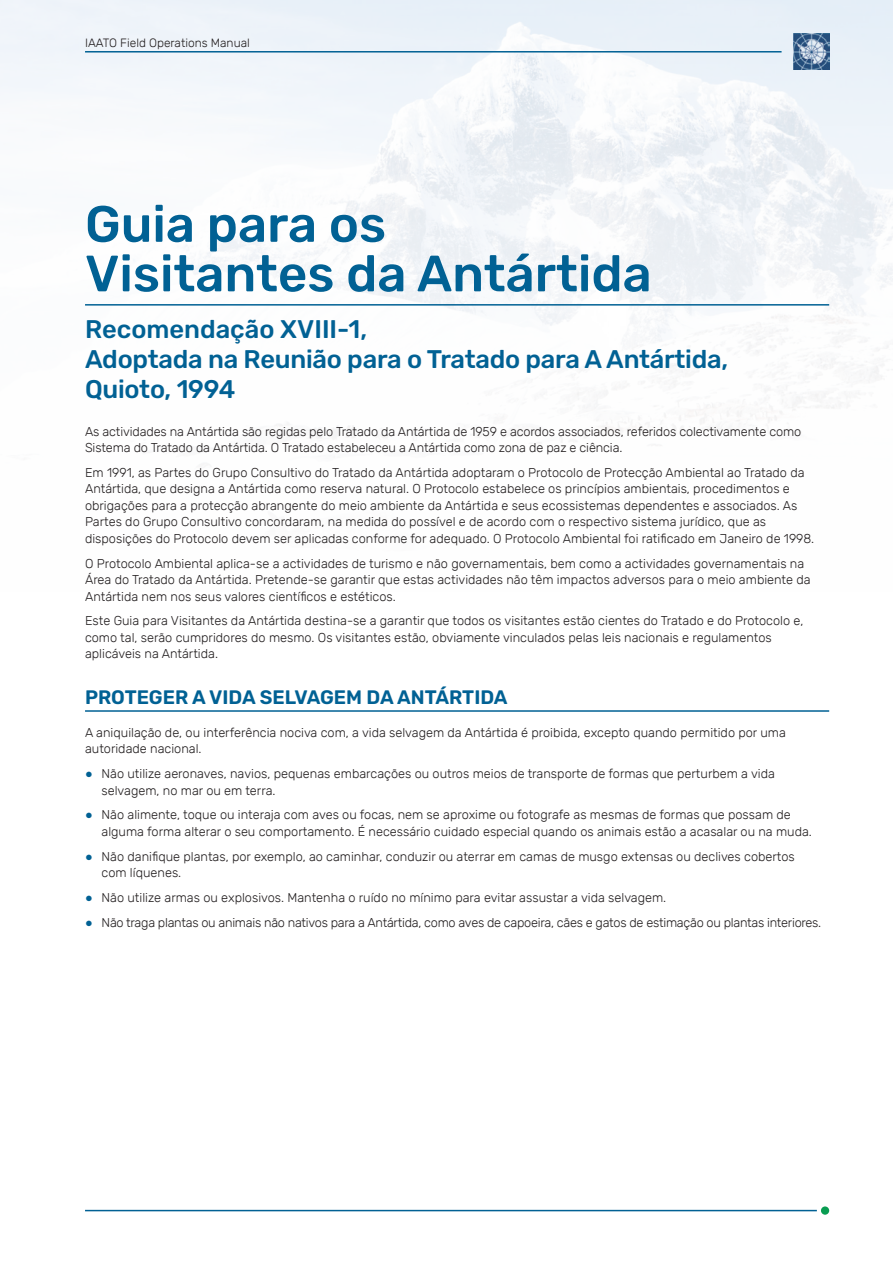
<style>
.page{position:relative;width:893px;height:1263px;background:#fff}
.page>*{position:absolute;margin:0;border:0;box-sizing:border-box;transform-origin:0 0}
.t1{font:500 51px/49.5px "Rubik";color:#016194}
.t2{font:500 25.5px/30px "Rubik";letter-spacing:-.01em;color:#016194}
.t3{font:600 19.5px "Rubik";color:#016194}
.t4{font:300 12.75px/16.5px "Rubik";color:#231f20}
.t5{font:300 12.75px "Rubik";letter-spacing:-.02em;color:#231f20}
.t6{font:300 12px "Rubik";color:#231f20}
.s1{font-family:"Arial";font-weight:400;color:#016194}
</style>
<div class="page">
<hr style="left:85px;top:1210px;width:732px;height:1px;background:#016194">
<div style="left:821px;top:1206px;width:8px;height:9px;background:#099d52;border-radius:50%"></div>
<img style="left:0;top:0;width:893px;height:445px">
<hr style="left:85px;top:51px;width:697px;height:2px;background:#016194">
<hr style="left:85px;top:304px;width:744px;height:2px;background:#016194">
<hr style="left:85px;top:710px;width:744px;height:2px;background:#016194">
<p class="t6" style="left:85px;top:37px;width:166px">IAATO Field Operations Manual</p>
<h1 class="t1" style="left:85px;top:201px;width:568px">Guia para os<br>Visitantes da Antártida</h1>
<h2 class="t2" style="left:85px;top:315px;width:645px">Recomendação XVIII-1,<br>Adoptada na Reunião para o Tratado para A Antártida,<br>Quioto, 1994</h2>
<p class="t4" style="left:85px;top:423px;width:718px">As actividades na Antártida são regidas pelo Tratado da Antártida de 1959 e acordos associados, referidos colectivamente como<br>Sistema do Tratado da Antártida. O Tratado estabeleceu a Antártida como zona de paz e ciência.</p>
<p class="t4" style="left:85px;top:465px;width:731px">Em 1991, as Partes do Grupo Consultivo do Tratado da Antártida adoptaram o Protocolo de Protecção Ambiental ao Tratado da Antártida, que designa a Antártida como reserva natural. O Protocolo estabelece os princípios ambientais, procedimentos e obrigações para a protecção abrangente do meio ambiente da Antártida e seus ecossistemas dependentes e associados. As Partes do Grupo Consultivo concordaram, na medida do possível e de acordo com o respectivo sistema jurídico, que as disposições do Protocolo devem ser aplicadas conforme for adequado. O Protocolo Ambiental foi ratificado em Janeiro de 1998.</p>
<p class="t4" style="left:85px;top:555px;width:727px">O Protocolo Ambiental aplica-se a actividades de turismo e não governamentais, bem como a actividades governamentais na<br>Área do Tratado da Antártida. Pretende-se garantir que estas actividades não têm impactos adversos para o meio ambiente da<br>Antártida nem nos seus valores científicos e estéticos.</p>
<p class="t4" style="left:85px;top:613px;width:720px">Este Guia para Visitantes da Antártida destina-se a garantir que todos os visitantes estão cientes do Tratado e do Protocolo e, como tal, serão cumpridores do mesmo. Os visitantes estão, obviamente vinculados pelas leis nacionais e regulamentos aplicáveis na Antártida.</p>
<h3 class="t3" style="left:85px;top:686px;width:424px">PROTEGER A VIDA SELVAGEM DA ANTÁRTIDA</h3>
<p class="t4" style="left:85px;top:724px;width:702px">A aniquilação de, ou interferência nociva com, a vida selvagem da Antártida é proibida, excepto quando permitido por uma autoridade nacional.</p>
<p class="t4" style="left:102px;top:766px;width:675px;text-indent:-16px"><span class="s1">●</span> Não utilize aeronaves, navios, pequenas embarcações ou outros meios de transporte de formas que perturbem a vida selvagem, no mar ou em terra.</p>
<p class="t4" style="left:102px;top:807px;width:712px;text-indent:-16px"><span class="s1">●</span> Não alimente, toque ou interaja com aves ou focas, nem se aproxime ou fotografe as mesmas de formas que possam de alguma forma alterar o seu comportamento. É necessário cuidado especial quando os animais estão a acasalar ou na muda.</p>
<p class="t4" style="left:102px;top:848px;width:695px;text-indent:-16px"><span class="s1">●</span> Não danifique plantas, por exemplo, ao caminhar, conduzir ou aterrar em camas de musgo extensas ou declives cobertos com líquenes.</p>
<p class="t4" style="left:85px;top:889px;width:583px"><span class="s1">●</span> Não utilize armas ou explosivos. Mantenha o ruído no mínimo para evitar assustar a vida selvagem.</p>
<p class="t5" style="left:85px;top:915px;width:738px"><span class="s1">●</span> Não traga plantas ou animais não nativos para a Antártida, como aves de capoeira, cães e gatos de estimação ou plantas interiores.</p>
</div>
